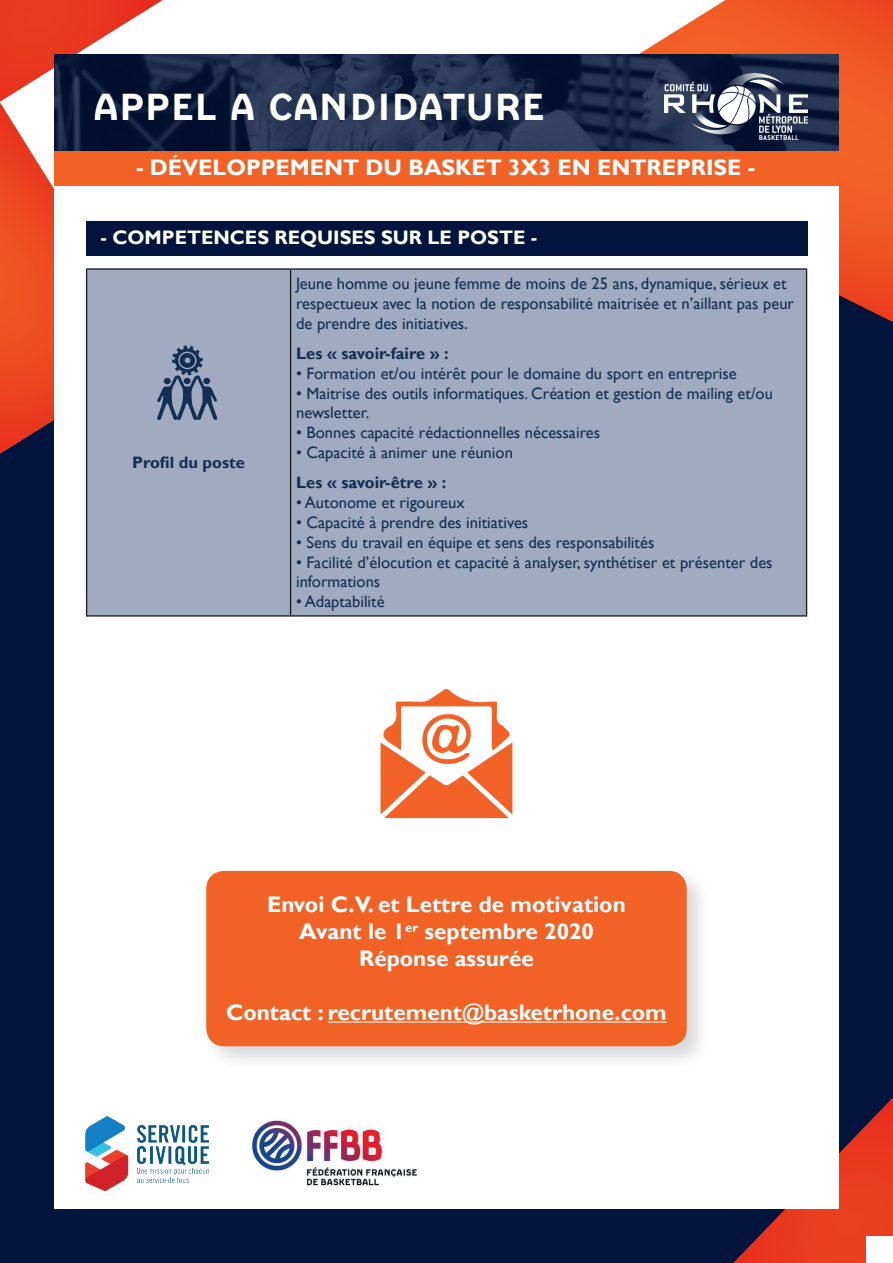
<style>
.page{position:relative;width:893px;height:1263px;background:#00143c}
.page>*{position:absolute;margin:0;border:0;box-sizing:border-box;transform-origin:0 0}
.t1{font:37.5px "FFBB";color:#fff}
.t2{font:700 22.5px/27px "Gill Sans";color:#fff;text-align:center}
.t3{font:700 19.5px "Gill Sans";color:#fff}
.t4{font:16.5px/19.8px "Gill Sans";color:#123053}
.t5{font:700 16.5px "Gill Sans";color:#123053}
</style>
<div class="page">
<svg style="left:725px;top:0;width:168px;height:322px;background:#e85524"></svg>
<svg style="left:170px;top:0;width:555px;height:54px;background:#fdf2ee"></svg>
<svg style="left:0;top:0;width:170px;height:78px;background:#ef6c59"></svg>
<svg style="left:0;top:78px;width:54px;height:376px;background:#e46145"></svg>
<svg style="left:733px;top:1097px;width:160px;height:166px"></svg>
<div style="left:866px;top:1236px;width:27px;height:27px;background:#fff"></div>
<div style="left:54px;top:151px;width:785px;height:1058px;background:#fff"></div>
<img style="left:54px;top:54px;width:785px;height:97px">
<div style="left:54px;top:151px;width:785px;height:35px;background:#f26226"></div>
<img style="left:664px;top:73px;width:143px;height:66px">
<div style="left:86px;top:221px;width:721px;height:35px;background:#00143c"></div>
<div style="left:87px;top:270px;width:719px;height:345px;background:#a0aac0"></div>
<hr style="left:86px;top:268px;width:205px;height:2px;background:#231f20">
<hr style="left:86px;top:270px;width:1px;height:345px;background:#231f20">
<hr style="left:291px;top:268px;width:516px;height:2px;background:#231f20">
<hr style="left:290px;top:270px;width:1px;height:345px;background:#231f20">
<hr style="left:806px;top:270px;width:1px;height:345px;background:#231f20">
<hr style="left:86px;top:615px;width:205px;height:2px;background:#231f20">
<hr style="left:291px;top:615px;width:516px;height:2px;background:#231f20">
<svg style="left:156px;top:345px;width:62px;height:76px;background:#6e7f99"></svg>
<div style="left:202px;top:867px;width:509px;height:204px;background:#231f20;opacity:.17"></div>
<div style="left:206px;top:871px;width:481px;height:175px;background:#f26226;border-radius:18px"></div>
<hr style="left:328px;top:1021px;width:339px;height:1px;background:#fff">
<svg style="left:381px;top:688px;width:131px;height:130px"></svg>
<img style="left:86px;top:1116px;width:123px;height:74px">
<img style="left:247px;top:1120px;width:170px;height:66px">
<h1 class="t1" style="left:94px;top:85px;width:453px">APPEL A CANDIDATURE</h1>
<h2 class="t2" style="left:136px;top:155px;width:621px">- DÉVELOPPEMENT DU BASKET 3X3 EN ENTREPRISE -</h2>
<p class="t3" style="left:101px;top:226px;width:438px">- COMPETENCES REQUISES SUR LE POSTE -</p>
<p class="t5" style="left:132px;top:452px;width:114px">Profil du poste</p>
<p class="t4" style="left:296px;top:274px;width:500px">Jeune homme ou jeune femme de moins de 25 ans, dynamique, sérieux et respectueux avec la notion de responsabilité maitrisée et n’aillant pas peur de prendre des initiatives.</p>
<p class="t5" style="left:296px;top:343px;width:154px">Les « savoir-faire » :</p>
<p class="t4" style="left:296px;top:364px;width:442px">• Formation et/ou intérêt pour le domaine du sport en entreprise</p>
<p class="t4" style="left:296px;top:383px;width:478px">• Maitrise des outils informatiques. Création et gestion de mailing et/ou newsletter.</p>
<p class="t4" style="left:296px;top:423px;width:306px">• Bonnes capacité rédactionnelles nécessaires</p>
<p class="t4" style="left:296px;top:443px;width:218px">• Capacité à animer une réunion</p>
<p class="t5" style="left:296px;top:473px;width:152px">Les « savoir-être » :</p>
<p class="t4" style="left:296px;top:493px;width:170px">• Autonome et rigoureux</p>
<p class="t4" style="left:296px;top:513px;width:234px">• Capacité à prendre des initiatives</p>
<p class="t4" style="left:296px;top:532px;width:360px">• Sens du travail en équipe et sens des responsabilités</p>
<p class="t4" style="left:296px;top:552px;width:478px">• Facilité d’élocution et capacité à analyser, synthétiser et présenter des informations</p>
<p class="t4" style="left:296px;top:592px;width:90px">• Adaptabilité</p>
<h2 class="t2" style="left:267px;top:892px;width:360px">Envoi C.V. et Lettre de motivation<br>Avant le 1<sup>er</sup> septembre 2020<br>Réponse assurée</h2>
<h2 class="t2" style="left:226px;top:1000px;width:442px">Contact : recrutement@basketrhone.com</h2>
</div>
